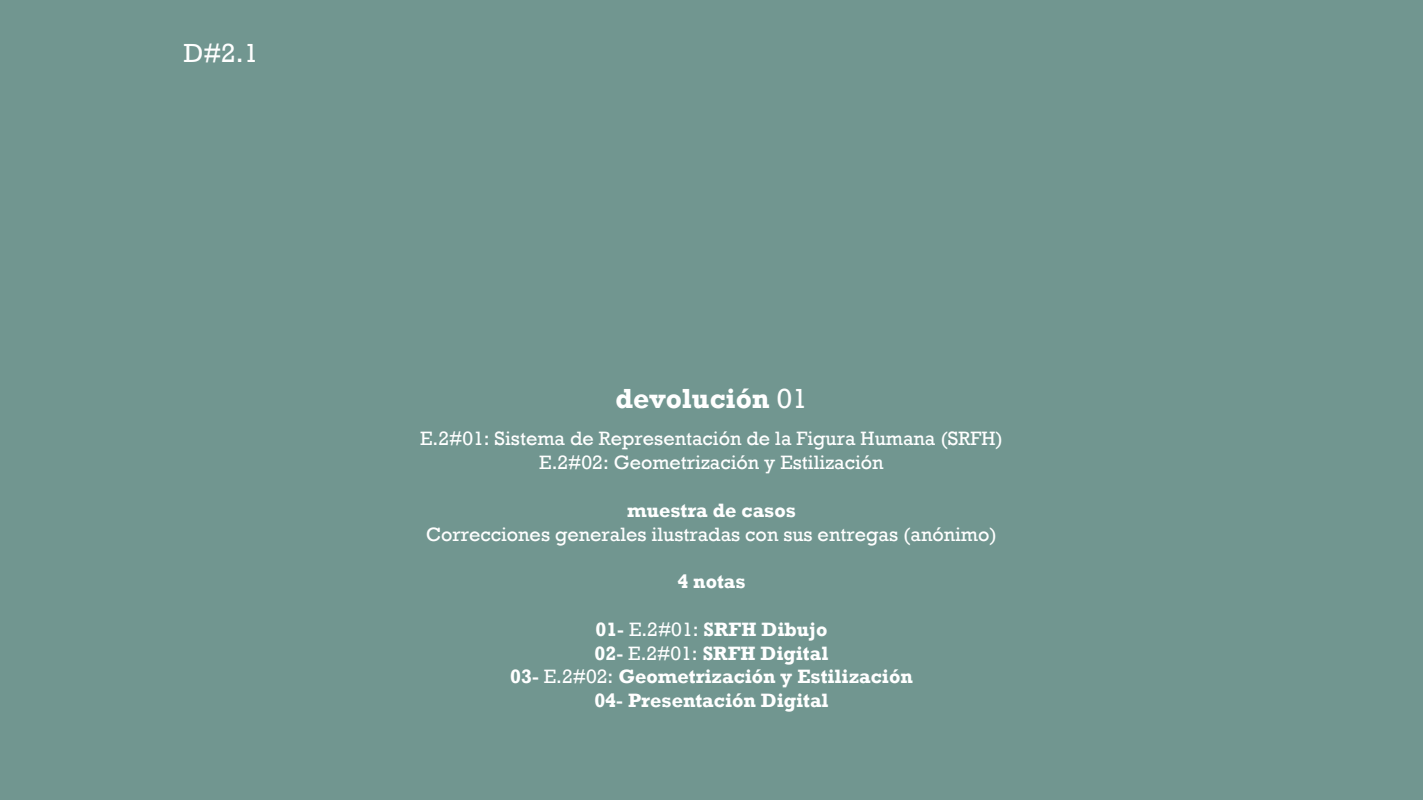
<style>
.page{position:relative;width:1423px;height:800px;background:#fff}
.page>*{position:absolute;margin:0;border:0;box-sizing:border-box;transform-origin:0 0}
.t1{font:700 28.3px "Rockwell";color:#fff}
.t2{font:26.9px "Rockwell";color:#fff}
.t3{font:19.8px/23.8px "Rockwell";color:#fff;text-align:center}
.t4{font:700 19.8px/23.8px "Rockwell";color:#fff;text-align:center}
.s1{font-weight:400}
</style>
<div class="page">
<div style="left:0;top:0;width:1422px;height:800px;background:#719690"></div>
<h2 class="t2" style="left:184px;top:37px;width:76px">D#2.1</h2>
<h1 class="t1" style="left:615px;top:381px;width:193px">devolución <span class="s1">01</span></h1>
<p class="t3" style="left:420px;top:427px;width:584px">E.2#01: Sistema de Representación de la Figura Humana (SRFH)<br>E.2#02: Geometrización y Estilización</p>
<p class="t4" style="left:627px;top:498px;width:170px">muestra de casos</p>
<p class="t3" style="left:426px;top:522px;width:572px">Correcciones generales ilustradas con sus entregas (anónimo)</p>
<p class="t4" style="left:677px;top:570px;width:70px">4 notas</p>
<p class="t4" style="left:510px;top:617px;width:404px">01- <span class="s1">E.2#01:</span> SRFH Dibujo<br>02- <span class="s1">E.2#01:</span> SRFH Digital<br>03- <span class="s1">E.2#02:</span> Geometrización y Estilización<br>04- Presentación Digital</p>
</div>
